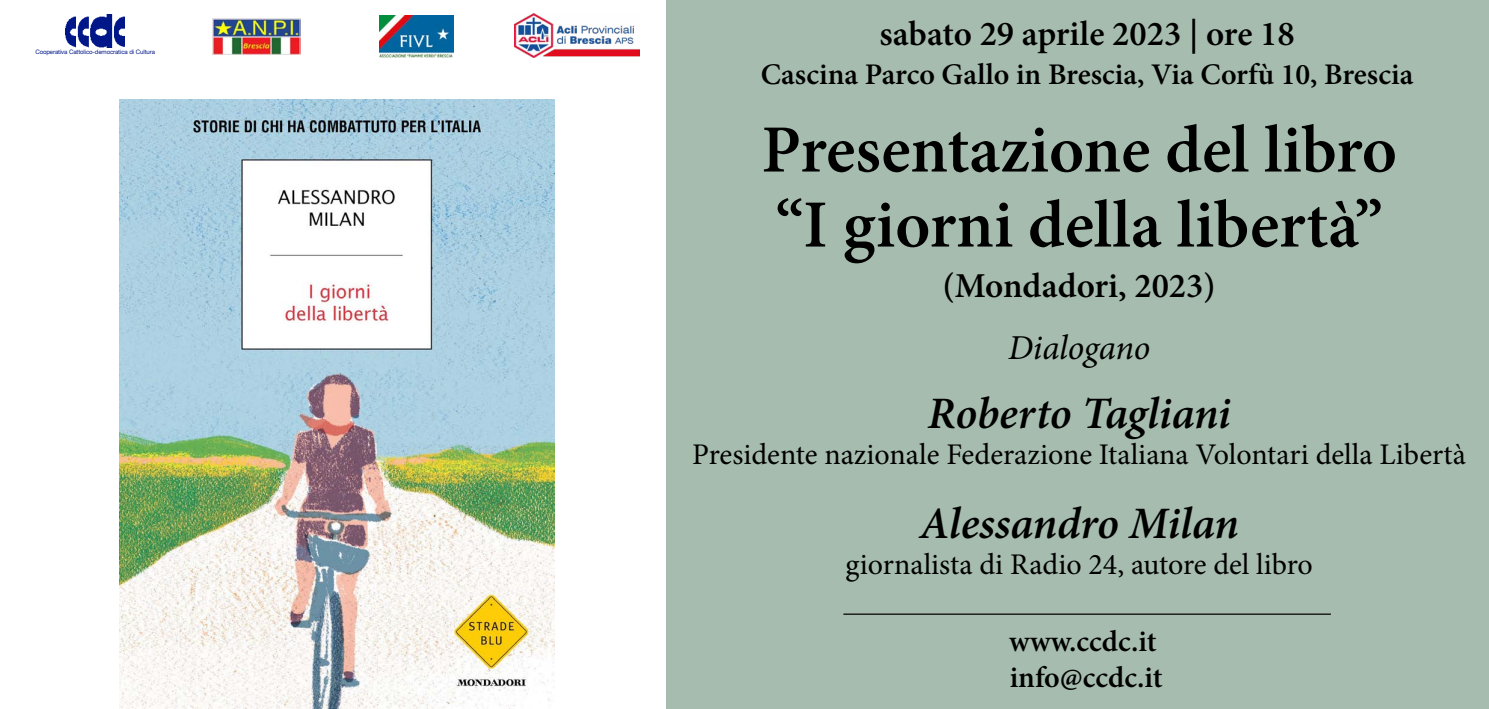
<style>
.page{position:relative;width:1489px;height:709px;background:#fff}
.page>*{position:absolute;margin:0;border:0;box-sizing:border-box;transform-origin:0 0}
.t1{font:600 67.5px/75px "Minion Pro";color:#000}
.t2{font:italic 600 45px "Minion Pro";letter-spacing:-.005em;color:#000}
.t3{font:600 35px "Minion Pro";color:#000}
.t4{font:italic 35px "Minion Pro";letter-spacing:-.005em;color:#000}
.t5{font:30px "Minion Pro";color:#000}
.t6{font:600 30px/36px "Minion Pro";color:#000}
.t7{font:6px "Helvetica Neue";letter-spacing:-.02em;color:#001789}
</style>
<div class="page">
<img style="left:119px;top:100px;width:435px;height:608px">
<div style="left:666px;top:0;width:822px;height:709px;background:#a6bcaf"></div>
<img style="left:66px;top:14px;width:58px;height:34px">
<hr style="left:843px;top:613px;width:487px;height:2px;background:#000">
<img style="left:213px;top:18px;width:88px;height:36px">
<img style="left:380px;top:15px;width:73px;height:43px">
<img style="left:514px;top:13px;width:125px;height:44px">
<p class="t7" style="left:35px;top:49px;width:121px">Cooperativa Cattolico-democratica di Cultura</p>
<p class="t3" style="left:879px;top:10px;width:417px">sabato 29 aprile 2023 | ore 18</p>
<p class="t6" style="left:760px;top:56px;width:654px">Cascina Parco Gallo in Brescia, Via Corfù 10, Brescia</p>
<h1 class="t1" style="left:761px;top:112px;width:637px">Presentazione del libro “I giorni della libertà”</h1>
<p class="t3" style="left:942px;top:261px;width:274px">(Mondadori, 2023)</p>
<p class="t4" style="left:1007px;top:323px;width:144px">Dialogano</p>
<h2 class="t2" style="left:927px;top:382px;width:305px">Roberto Tagliani</h2>
<p class="t5" style="left:692px;top:434px;width:775px">Presidente nazionale Federazione Italiana Volontari della Libertà</p>
<h2 class="t2" style="left:919px;top:492px;width:321px">Alessandro Milan</h2>
<p class="t5" style="left:845px;top:544px;width:468px">giornalista di Radio 24, autore del libro</p>
<p class="t6" style="left:1009px;top:623px;width:155px">www.ccdc.it info@ccdc.it</p>
</div>
